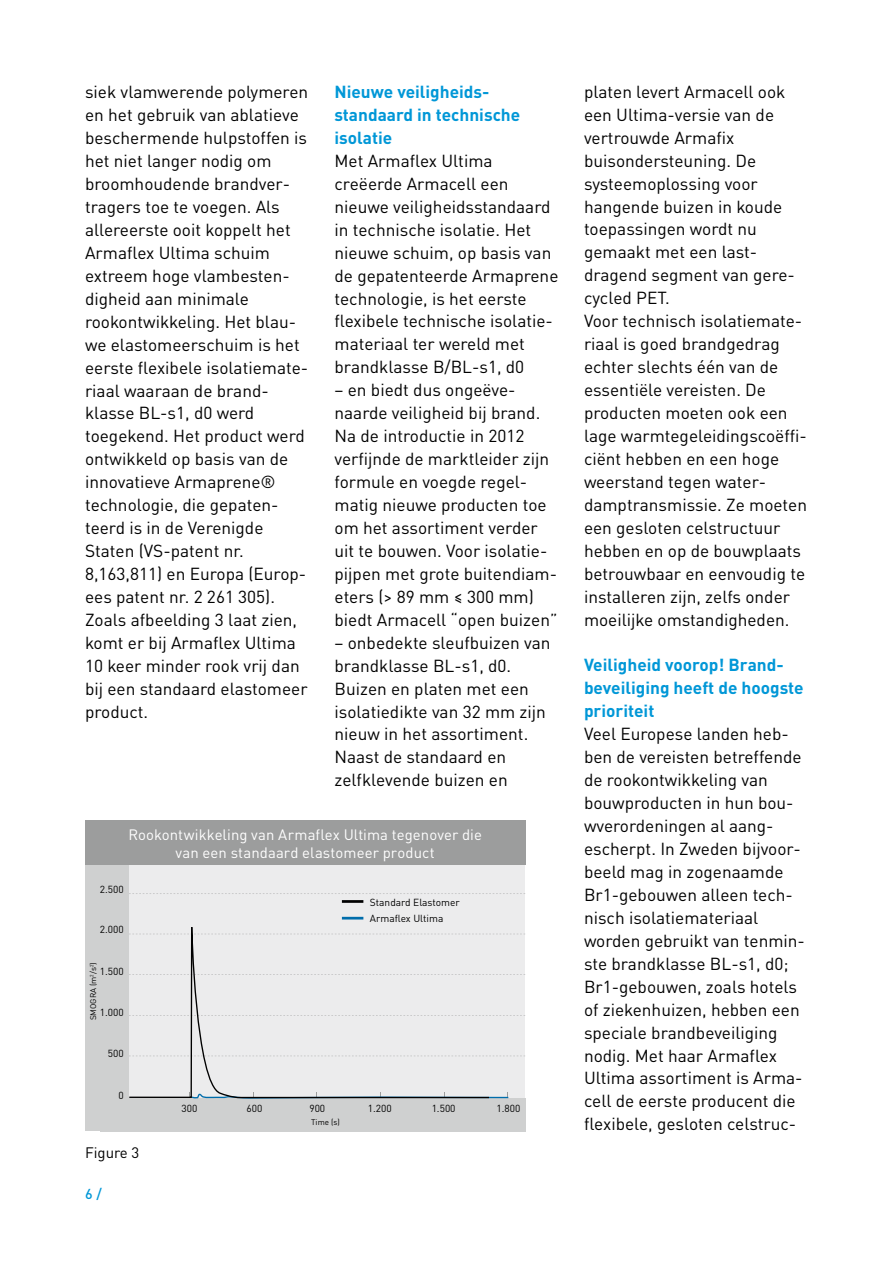
<style>
.page{position:relative;width:893px;height:1263px;background:#fff}
.page>*{position:absolute;margin:0;border:0;box-sizing:border-box;transform-origin:0 0}
.t1{font:17.25px/23px "DIN Pro";color:#000}
.t2{font:700 17.25px/23px "DIN Pro";color:#0097d7}
.t3{font:15px "DIN Pro";color:#000}
.t4{font:14.85px/17.9px "DIN Pro";letter-spacing:.005em;color:#fff;text-align:center}
.t5{font:500 14.25px "DIN Pro";color:#0097d7}
.t6{font:10.2px/16px "DIN Pro";color:#000}
.t7{font:8.1px "DIN Pro";color:#000}
</style>
<div class="page">
<div style="left:101px;top:848px;width:424px;height:274px;background:#ececed"></div>
<div style="left:100px;top:1098px;width:425px;height:33px;background:#cfd0d0"></div>
<svg style="left:490px;top:1056px;width:35px;height:1px"></svg>
<svg style="left:490px;top:1015px;width:35px;height:1px"></svg>
<svg style="left:490px;top:974px;width:35px;height:1px"></svg>
<svg style="left:490px;top:934px;width:35px;height:1px"></svg>
<svg style="left:129px;top:893px;width:396px;height:1px"></svg>
<div style="left:85px;top:855px;width:44px;height:276px;background:#cfd0d0"></div>
<div style="left:85px;top:820px;width:440px;height:45px;background:#9c9d9d"></div>
<svg style="left:490px;top:1093px;width:19px;height:6px"></svg>
<svg style="left:129px;top:927px;width:361px;height:172px"></svg>
<hr style="left:342px;top:900px;width:21px;height:3px;background:#000">
<hr style="left:342px;top:917px;width:21px;height:2px;background:#006dab">
<p class="t1" style="left:85px;top:79px;width:225px">siek vlamwerende polymeren en het gebruik van ablatieve beschermende hulpstoffen is het niet langer nodig om broomhoudende brandver&shy;tragers toe te voegen. Als allereerste ooit koppelt het<br>Armaflex Ultima schuim extreem hoge vlambesten&shy;digheid aan minimale rookontwikkeling. Het blau&shy;we elastomeerschuim is het eerste flexibele isolatiemate&shy;riaal waaraan de brand&shy;klasse BL-s1, d0 werd toegekend. Het product werd ontwikkeld op basis van de innovatieve Armaprene® technologie, die gepaten&shy;teerd is in de Verenigde<br>Staten (VS-patent nr.<br>8,163,811) en Europa (Europ&shy;ees patent nr. 2 261 305).<br>Zoals afbeelding 3 laat zien, komt er bij Armaflex Ultima<br>10 keer minder rook vrij dan bij een standaard elastomeer product.</p>
<p class="t2" style="left:334px;top:78px;width:187px">Nieuwe veiligheids&shy;standaard in technische isolatie</p>
<p class="t1" style="left:334px;top:147px;width:225px">Met Armaflex Ultima creëerde Armacell een nieuwe veiligheidsstandaard in technische isolatie. Het nieuwe schuim, op basis van de gepatenteerde Armaprene technologie, is het eerste flexibele technische isolatie&shy;materiaal ter wereld met brandklasse B/BL-s1, d0</p>
<p class="t1" style="left:334px;top:377px;width:224px">– en biedt dus ongeëve&shy;naarde veiligheid bij brand.<br>Na de introductie in 2012 verfijnde de marktleider zijn formule en voegde regel&shy;matig nieuwe producten toe om het assortiment verder uit te bouwen. Voor isolatie&shy;pijpen met grote buitendiam&shy;eters (&gt; 89 mm ≤ 300 mm) biedt Armacell “open buizen”</p>
<p class="t1" style="left:334px;top:629px;width:218px">– onbedekte sleufbuizen van brandklasse BL-s1, d0.<br>Buizen en platen met een isolatiedikte van 32 mm zijn nieuw in het assortiment.<br>Naast de standaard en zelfklevende buizen en</p>
<p class="t4" style="left:128px;top:824px;width:355px">Rookontwikkeling van Armaflex Ultima tegenover die van een standaard elastomeer product</p>
<p class="t6" style="left:100px;top:880px;width:25px">2.500</p>
<p class="t6" style="left:100px;top:921px;width:25px">2.000</p>
<p class="t7" style="left:87px;top:1020px;width:60px;rotate:-90deg">SMOGRA (m<sup>2</sup>/s<sup>2</sup>)</p>
<p class="t6" style="left:100px;top:962px;width:25px">1.500</p>
<p class="t6" style="left:100px;top:1003px;width:25px">1.000</p>
<p class="t6" style="left:108px;top:1044px;width:17px">500</p>
<p class="t6" style="left:118px;top:1086px;width:7px">0</p>
<p class="t3" style="left:85px;top:1140px;width:56px">Figure 3</p>
<p class="t5" style="left:85px;top:1183px;width:18px">6 /</p>
<p class="t6" style="left:370px;top:893px;width:91px">Standard Elastomer<br>Armaflex Ultima</p>
<p class="t6" style="left:182px;top:1100px;width:17px">300</p>
<p class="t6" style="left:246px;top:1100px;width:17px">600</p>
<p class="t6" style="left:309px;top:1100px;width:17px">900</p>
<p class="t6" style="left:368px;top:1100px;width:25px">1.200</p>
<p class="t6" style="left:432px;top:1100px;width:25px">1.500</p>
<p class="t6" style="left:496px;top:1100px;width:25px">1.800</p>
<p class="t7" style="left:311px;top:1116px;width:30px">Time (s)</p>
<p class="t1" style="left:584px;top:78px;width:225px">platen levert Armacell ook een Ultima-versie van de vertrouwde Armafix buisondersteuning. De systeemoplossing voor hangende buizen in koude toepassingen wordt nu gemaakt met een last&shy;dragend segment van gere&shy;cycled PET.<br>Voor technisch isolatiemate&shy;riaal is goed brandgedrag echter slechts één van de essentiële vereisten. De producten moeten ook een lage warmtegeleidingscoëffi&shy;ciënt hebben en een hoge weerstand tegen water&shy;damptransmissie. Ze moeten een gesloten celstructuur hebben en op de bouwplaats betrouwbaar en eenvoudig te installeren zijn, zelfs onder moeilijke omstandigheden.</p>
<p class="t2" style="left:584px;top:652px;width:221px">Veiligheid voorop! Brand&shy;beveiliging heeft de hoogste prioriteit</p>
<p class="t1" style="left:584px;top:721px;width:222px">Veel Europese landen heb&shy;ben de vereisten betreffende de rookontwikkeling van bouwproducten in hun bou&shy;wverordeningen al aang&shy;escherpt. In Zweden bijvoor&shy;beeld mag in zogenaamde<br>Br1-gebouwen alleen tech&shy;nisch isolatiemateriaal worden gebruikt van tenmin&shy;ste brandklasse BL-s1, d0;<br>Br1-gebouwen, zoals hotels of ziekenhuizen, hebben een speciale brandbeveiliging nodig. Met haar Armaflex<br>Ultima assortiment is Arma&shy;cell de eerste producent die flexibele, gesloten celstruc-</p>
</div>
